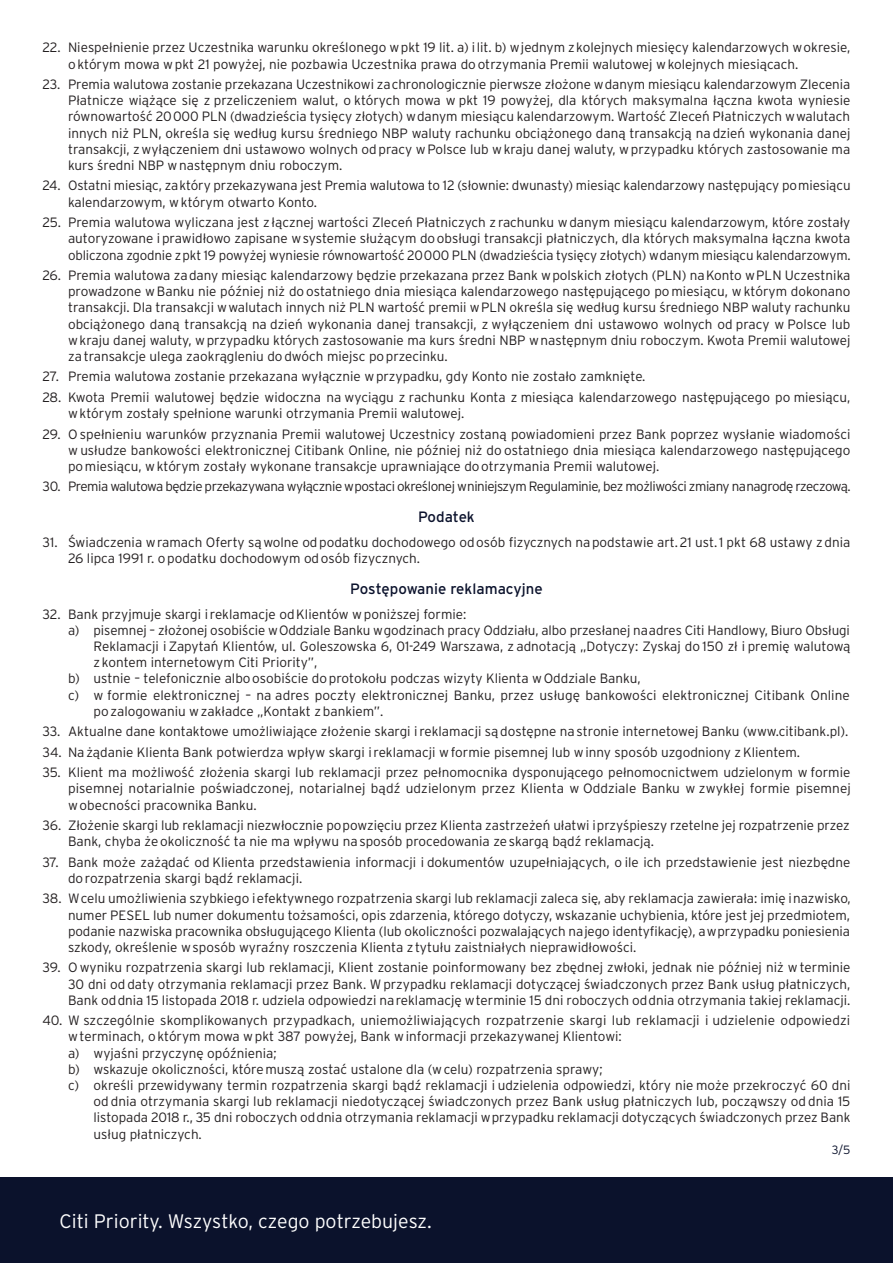
<style>
.page{position:relative;width:893px;height:1263px;background:#fff}
.page>*{position:absolute;margin:0;border:0;box-sizing:border-box;transform-origin:0 0}
.t1{font:300 19.5px "Interstate Pl";color:#fff}
.t2{font:15px "Interstate Pl";color:#0b122c}
.t3{font:300 13.5px/16.2px "Interstate Pl";color:#231f20;text-align:justify}
.t4{font:300 13.5px "Interstate Pl";letter-spacing:-.035em;color:#231f20}
.t5{font:300 12px "Interstate Pl";color:#0b122c}
</style>
<div class="page">
<div style="left:0;top:1178px;width:893px;height:85px;background:#0b122c"></div>
<p class="t3" style="left:68px;top:39px;width:784px;text-indent:-26px">22. Niespełnienie przez Uczestnika warunku określonego w pkt 19 lit. a) i lit. b) w jednym z kolejnych miesięcy kalendarzowych w okresie, o którym mowa w pkt 21 powyżej, nie pozbawia Uczestnika prawa do otrzymania Premii walutowej w kolejnych miesiącach.</p>
<p class="t3" style="left:68px;top:76px;width:784px;text-indent:-26px">23. Premia walutowa zostanie przekazana Uczestnikowi za chronologicznie pierwsze złożone w danym miesiącu kalendarzowym Zlecenia Płatnicze wiążące się z przeliczeniem walut, o których mowa w pkt 19 powyżej, dla których maksymalna łączna kwota wyniesie równowartość 20 000 PLN (dwadzieścia tysięcy złotych) w danym miesiącu kalendarzowym. Wartość Zleceń Płatniczych w walutach innych niż PLN, określa się według kursu średniego NBP waluty rachunku obciążonego daną transakcją na dzień wykonania danej transakcji, z wyłączeniem dni ustawowo wolnych od pracy w Polsce lub w kraju danej waluty, w przypadku których zastosowanie ma kurs średni NBP w następnym dniu roboczym.</p>
<p class="t3" style="left:68px;top:177px;width:784px;text-indent:-26px">24. Ostatni miesiąc, za który przekazywana jest Premia walutowa to 12 (słownie: dwunasty) miesiąc kalendarzowy następujący po miesiącu kalendarzowym, w którym otwarto Konto.</p>
<p class="t3" style="left:68px;top:214px;width:784px;text-indent:-26px">25. Premia walutowa wyliczana jest z łącznej wartości Zleceń Płatniczych z rachunku w danym miesiącu kalendarzowym, które zostały autoryzowane i prawidłowo zapisane w systemie służącym do obsługi transakcji płatniczych, dla których maksymalna łączna kwota obliczona zgodnie z pkt 19 powyżej wyniesie równowartość 20 000 PLN (dwadzieścia tysięcy złotych) w danym miesiącu kalendarzowym.</p>
<p class="t3" style="left:68px;top:267px;width:784px;text-indent:-26px">26. Premia walutowa za dany miesiąc kalendarzowy będzie przekazana przez Bank w polskich złotych (PLN) na Konto w PLN Uczestnika prowadzone w Banku nie później niż do ostatniego dnia miesiąca kalendarzowego następującego po miesiącu, w którym dokonano transakcji. Dla transakcji w walutach innych niż PLN wartość premii w PLN określa się według kursu średniego NBP waluty rachunku obciążonego daną transakcją na dzień wykonania danej transakcji, z wyłączeniem dni ustawowo wolnych od pracy w Polsce lub w kraju danej waluty, w przypadku których zastosowanie ma kurs średni NBP w następnym dniu roboczym. Kwota Premii walutowej za transakcje ulega zaokrągleniu do dwóch miejsc po przecinku.</p>
<p class="t3" style="left:43px;top:368px;width:604px">27. Premia walutowa zostanie przekazana wyłącznie w przypadku, gdy Konto nie zostało zamknięte.</p>
<p class="t3" style="left:68px;top:389px;width:784px;text-indent:-26px">28. Kwota Premii walutowej będzie widoczna na wyciągu z rachunku Konta z miesiąca kalendarzowego następującego po miesiącu, w którym zostały spełnione warunki otrzymania Premii walutowej.</p>
<p class="t3" style="left:68px;top:426px;width:784px;text-indent:-26px">29. O spełnieniu warunków przyznania Premii walutowej Uczestnicy zostaną powiadomieni przez Bank poprzez wysłanie wiadomości w usłudze bankowości elektronicznej Citibank Online, nie później niż do ostatniego dnia miesiąca kalendarzowego następującego po miesiącu, w którym zostały wykonane transakcje uprawniające do otrzymania Premii walutowej.</p>
<p class="t4" style="left:43px;top:479px;width:810px">30. Premia walutowa będzie przekazywana wyłącznie w postaci określonej w niniejszym Regulaminie, bez możliwości zmiany na nagrodę rzeczową.</p>
<p class="t2" style="left:418px;top:508px;width:58px">Podatek</p>
<p class="t3" style="left:68px;top:534px;width:784px;text-indent:-26px">31. Świadczenia w ramach Oferty są wolne od podatku dochodowego od osób fizycznych na podstawie art. 21 ust. 1 pkt 68 ustawy z dnia<br>26 lipca 1991 r. o podatku dochodowym od osób fizycznych.</p>
<p class="t2" style="left:350px;top:580px;width:194px">Postępowanie reklamacyjne</p>
<p class="t3" style="left:43px;top:606px;width:425px">32. Bank przyjmuje skargi i reklamacje od Klientów w poniższej formie:</p>
<p class="t3" style="left:68px;top:622px;width:783px">a) pisemnej – złożonej osobiście w Oddziale Banku w godzinach pracy Oddziału, albo przesłanej na adres Citi Handlowy, Biuro Obsługi</p>
<p class="t3" style="left:94px;top:638px;width:758px">Reklamacji i Zapytań Klientów, ul. Goleszowska 6, 01-249 Warszawa, z adnotacją „Dotyczy: Zyskaj do 150 zł i premię walutową</p>
<p class="t3" style="left:94px;top:654px;width:225px">z kontem internetowym Citi Priority”,</p>
<p class="t3" style="left:68px;top:670px;width:574px">b) ustnie – telefonicznie albo osobiście do protokołu podczas wizyty Klienta w Oddziale Banku,</p>
<p class="t3" style="left:68px;top:687px;width:783px">c) w formie elektronicznej – na adres poczty elektronicznej Banku, przez usługę bankowości elektronicznej Citibank Online</p>
<p class="t3" style="left:94px;top:703px;width:291px">po zalogowaniu w zakładce „Kontakt z bankiem”.</p>
<p class="t3" style="left:43px;top:723px;width:807px">33. Aktualne dane kontaktowe umożliwiające złożenie skargi i reklamacji są dostępne na stronie internetowej Banku (www.citibank.pl).</p>
<p class="t3" style="left:43px;top:744px;width:759px">34. Na żądanie Klienta Bank potwierdza wpływ skargi i reklamacji w formie pisemnej lub w inny sposób uzgodniony z Klientem.</p>
<p class="t3" style="left:68px;top:764px;width:784px;text-indent:-26px">35. Klient ma możliwość złożenia skargi lub reklamacji przez pełnomocnika dysponującego pełnomocnictwem udzielonym w formie pisemnej notarialnie poświadczonej, notarialnej bądź udzielonym przez Klienta w Oddziale Banku w zwykłej formie pisemnej w obecności pracownika Banku.</p>
<p class="t3" style="left:68px;top:817px;width:783px;text-indent:-26px">36. Złożenie skargi lub reklamacji niezwłocznie po powzięciu przez Klienta zastrzeżeń ułatwi i przyśpieszy rzetelne jej rozpatrzenie przez<br>Bank, chyba że okoliczność ta nie ma wpływu na sposób procedowania ze skargą bądź reklamacją.</p>
<p class="t3" style="left:68px;top:854px;width:784px;text-indent:-26px">37. Bank może zażądać od Klienta przedstawienia informacji i dokumentów uzupełniających, o ile ich przedstawienie jest niezbędne do rozpatrzenia skargi bądź reklamacji.</p>
<p class="t3" style="left:68px;top:890px;width:784px;text-indent:-26px">38. W celu umożliwienia szybkiego i efektywnego rozpatrzenia skargi lub reklamacji zaleca się, aby reklamacja zawierała: imię i nazwisko, numer PESEL lub numer dokumentu tożsamości, opis zdarzenia, którego dotyczy, wskazanie uchybienia, które jest jej przedmiotem, podanie nazwiska pracownika obsługującego Klienta (lub okoliczności pozwalających na jego identyfikację), a w przypadku poniesienia szkody, określenie w sposób wyraźny roszczenia Klienta z tytułu zaistniałych nieprawidłowości.</p>
<p class="t3" style="left:68px;top:959px;width:784px;text-indent:-26px">39. O wyniku rozpatrzenia skargi lub reklamacji, Klient zostanie poinformowany bez zbędnej zwłoki, jednak nie później niż w terminie 30 dni od daty otrzymania reklamacji przez Bank. W przypadku reklamacji dotyczącej świadczonych przez Bank usług płatniczych, Bank od dnia 15 listopada 2018 r. udziela odpowiedzi na reklamację w terminie 15 dni roboczych od dnia otrzymania takiej reklamacji.</p>
<p class="t3" style="left:43px;top:1012px;width:809px">40. W szczególnie skomplikowanych przypadkach, uniemożliwiających rozpatrzenie skargi lub reklamacji i udzielenie odpowiedzi</p>
<p class="t3" style="left:68px;top:1028px;width:555px">w terminach, o którym mowa w pkt 387 powyżej, Bank w informacji przekazywanej Klientowi:</p>
<p class="t3" style="left:68px;top:1045px;width:210px">a) wyjaśni przyczynę opóźnienia;</p>
<p class="t3" style="left:68px;top:1061px;width:536px">b) wskazuje okoliczności, które muszą zostać ustalone dla (w celu) rozpatrzenia sprawy;</p>
<p class="t3" style="left:68px;top:1077px;width:784px">c) określi przewidywany termin rozpatrzenia skargi bądź reklamacji i udzielenia odpowiedzi, który nie może przekroczyć 60 dni</p>
<p class="t3" style="left:94px;top:1093px;width:758px">od dnia otrzymania skargi lub reklamacji niedotyczącej świadczonych przez Bank usług płatniczych lub, począwszy od dnia 15</p>
<p class="t3" style="left:94px;top:1109px;width:758px">listopada 2018 r., 35 dni roboczych od dnia otrzymania reklamacji w przypadku reklamacji dotyczących świadczonych przez Bank</p>
<p class="t3" style="left:94px;top:1126px;width:110px">usług płatniczych.</p>
<h1 class="t1" style="left:60px;top:1210px;width:374px">Citi Priority. Wszystko, czego potrzebujesz.</h1>
<p class="t5" style="left:832px;top:1143px;width:20px">3/5</p>
</div>
